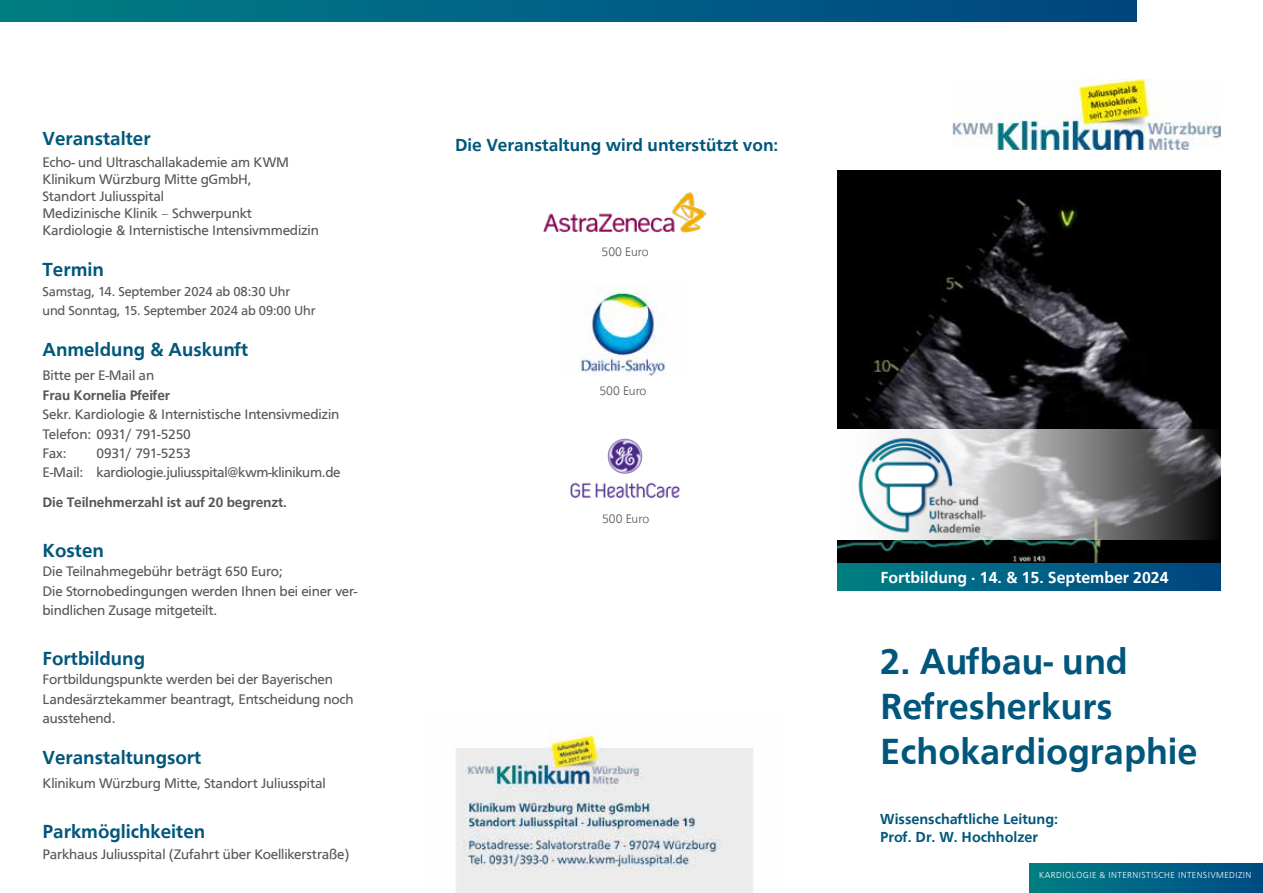
<style>
.page{position:relative;width:1263px;height:893px;background:#fff}
.page>*{position:absolute;margin:0;border:0;box-sizing:border-box;transform-origin:0 0}
.t1{font:500 37.5px/45px "Front Page";color:#00577b}
.t2{font:500 19.5px "Front Page";color:#00577b}
.t3{font:500 18px "Front Page";color:#00577b}
.t4{font:500 16.5px "Front Page";color:#fff}
.t5{font:500 15px/18px "Front Page";color:#00577b}
.t6{font:14.25px/19.5px "Front Page";letter-spacing:-.01em;color:#575756}
.t7{font:500 14.25px "Front Page";letter-spacing:-.01em;color:#575756}
.t8{font:13.5px/19.5px "Front Page";letter-spacing:-.01em;color:#575756}
.t9{font:300 12.75px "Front Page";color:#575756}
.t10{font:300 9px "Front Page";letter-spacing:.05em;color:#fff}
.s1{font-weight:300}
</style>
<div class="page">
<div style="left:0;top:0;width:1136px;height:21px;background:linear-gradient(to right,#007e85,#004482)"></div>
<div style="left:1029px;top:863px;width:234px;height:30px;background:linear-gradient(to right,#007f84,#004b84)"></div>
<img style="left:456px;top:731px;width:297px;height:162px">
<img style="left:952px;top:80px;width:268px;height:70px">
<div style="left:838px;top:562px;width:382px;height:29px;background:linear-gradient(to right,#007f85,#004583)"></div>
<img style="left:838px;top:170px;width:382px;height:392px">
<svg style="left:838px;top:429px;width:382px;height:111px;background:#8f8f90"></svg>
<img style="left:855px;top:436px;width:133px;height:99px">
<img style="left:543px;top:192px;width:163px;height:41px">
<img style="left:570px;top:438px;width:110px;height:60px">
<img style="left:578px;top:285px;width:88px;height:91px">
<h2 class="t2" style="left:43px;top:125px;width:110px">Veranstalter</h2>
<p class="t6" style="left:43px;top:152px;width:278px;line-height:17.1px">Echo- und Ultraschallakademie am KWM Klinikum Würzburg Mitte gGmbH,<br>Standort Juliusspital<br>Medizinische Klinik <span class="s1">–</span> Schwerpunkt Kardiologie &amp; Internistische Intensivmmedizin</p>
<h2 class="t2" style="left:43px;top:255px;width:63px">Termin</h2>
<p class="t8" style="left:43px;top:280px;width:275px">Samstag, 14. September 2024 ab 08:30 Uhr und Sonntag, 15. September 2024 ab 09:00 Uhr</p>
<h2 class="t2" style="left:43px;top:335px;width:207px">Anmeldung &amp; Auskunft</h2>
<p class="t6" style="left:43px;top:364px;width:113px">Bitte per E-Mail an</p>
<p class="t7" style="left:43px;top:384px;width:129px">Frau Kornelia Pfeifer</p>
<p class="t6" style="left:43px;top:403px;width:298px">Sekr. Kardiologie &amp; Internistische Intensivmedizin<br>Telefon: 0931/ 791-5250<br>Fax:</p>
<p class="t6" style="left:43px;top:442px;width:300px;text-indent:54px">0931/ 791-5253<br>E-Mail: kardiologie.juliusspital@kwm-klinikum.de</p>
<p class="t7" style="left:43px;top:492px;width:246px">Die Teilnehmerzahl ist auf 20 begrenzt.</p>
<h2 class="t2" style="left:43px;top:536px;width:63px">Kosten</h2>
<p class="t6" style="left:43px;top:561px;width:317px">Die Teilnahmegebühr beträgt 650 Euro;<br>Die Stornobedingungen werden Ihnen bei einer ver&shy;bindlichen Zusage mitgeteilt.</p>
<h2 class="t2" style="left:43px;top:644px;width:104px">Fortbildung</h2>
<p class="t6" style="left:43px;top:669px;width:312px">Fortbildungspunkte werden bei der Bayerischen<br>Landesärztekammer beantragt, Entscheidung noch ausstehend.</p>
<h2 class="t2" style="left:43px;top:744px;width:160px">Veranstaltungsort</h2>
<p class="t6" style="left:43px;top:773px;width:285px">Klinikum Würzburg Mitte, Standort Juliusspital</p>
<h2 class="t2" style="left:43px;top:817px;width:164px">Parkmöglichkeiten</h2>
<p class="t6" style="left:43px;top:843px;width:309px">Parkhaus Juliusspital (Zufahrt über Koellikerstraße)</p>
<p class="t3" style="left:455px;top:131px;width:325px">Die Veranstaltung wird unterstützt von:</p>
<p class="t9" style="left:602px;top:242px;width:49px">500 Euro</p>
<p class="t9" style="left:599px;top:382px;width:49px">500 Euro</p>
<p class="t9" style="left:602px;top:509px;width:49px">500 Euro</p>
<p class="t4" style="left:880px;top:566px;width:290px">Fortbildung ∙ 14. &amp; 15. September 2024</p>
<h1 class="t1" style="left:880px;top:636px;width:319px">2. Aufbau- und<br>Refresherkurs<br>Echokardiographie</h1>
<p class="t5" style="left:880px;top:809px;width:179px">Wissenschaftliche Leitung:<br>Prof. Dr. W. Hochholzer</p>
<p class="t10" style="left:1039px;top:869px;width:214px">KARDIOLOGIE &amp; INTERNISTISCHE INTENSIVMEDIZIN</p>
</div>
